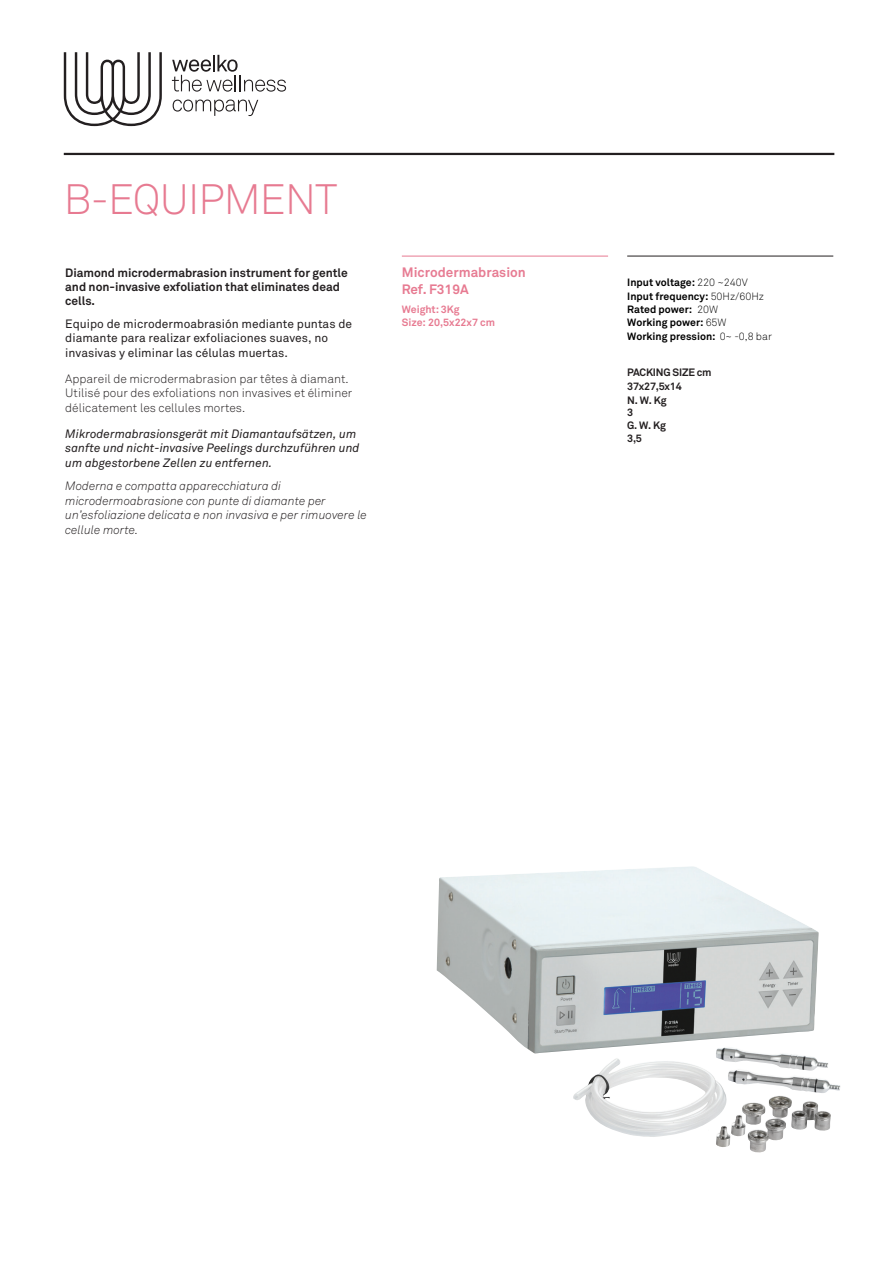
<style>
.page{position:relative;width:893px;height:1263px;background:#fff}
.page>*{position:absolute;margin:0;border:0;box-sizing:border-box;transform-origin:0 0}
.t1{font:300 42px "Akkurat";letter-spacing:-.02em;color:#e77a91}
.t2{font:700 13.5px "Akkurat";color:#e77c93}
.t3{font:700 13.5px "Akkurat";letter-spacing:-.005em;color:#e77a91}
.t4{font:italic 300 12px/14.4px "Akkurat";color:#231f20}
.t5{font:italic 12px/14.4px "Akkurat";color:#231f20}
.t6{font:300 12px/14.4px "Akkurat";color:#231f20}
.t7{font:12px/14.4px "Akkurat Std";color:#231f20}
.t8{font:700 12px/14.4px "Akkurat Std";letter-spacing:-.005em;color:#231f20}
.t9{font:700 10.65px/13px "Akkurat";letter-spacing:-.02em;color:#231f20}
.t10{font:700 10.5px/13.4px "Akkurat";color:#000001}
.t11{font:700 10.5px/12.6px "Akkurat";color:#e77a91}
.s1{font-weight:300}
</style>
<div class="page">
<hr style="left:64px;top:153px;width:770px;height:2px;background:#231f20">
<svg style="left:173px;top:100px;width:85px;height:16px"></svg>
<svg style="left:172px;top:55px;width:114px;height:37px"></svg>
<svg style="left:64px;top:52px;width:98px;height:74px"></svg>
<hr style="left:402px;top:256px;width:206px;height:1px;background:#e77a91">
<img style="left:437px;top:866px;width:391px;height:271px">
<hr style="left:627px;top:256px;width:206px;height:1px;background:#231f20">
<h1 class="t1" style="left:64px;top:175px;width:275px">B-EQUIPMENT</h1>
<p class="t8" style="left:65px;top:265px;width:284px">Diamond microdermabrasion instrument for gentle and non-invasive exfoliation that eliminates dead cells.</p>
<p class="t7" style="left:65px;top:317px;width:288px">Equipo de microdermoabrasión mediante puntas de diamante para realizar exfoliaciones suaves, no invasivas y eliminar las células muertas.</p>
<p class="t6" style="left:65px;top:372px;width:289px">Appareil de microdermabrasion par têtes à diamant.<br>Utilisé pour des exfoliations non invasives et éliminer délicatement les cellules mortes.</p>
<p class="t5" style="left:65px;top:427px;width:296px">Mikrodermabrasionsgerät mit Diamantaufsätzen, um sanfte und nicht-invasive Peelings durchzuführen und um abgestorbene Zellen zu entfernen.</p>
<p class="t4" style="left:65px;top:479px;width:303px">Moderna e compatta apparecchiatura di microdermoabrasione con punte di diamante per un’esfoliazione delicata e non invasiva e per rimuovere le cellule morte.</p>
<p class="t2" style="left:402px;top:264px;width:126px">Microdermabrasion</p>
<p class="t11" style="left:402px;top:303px;width:95px">Weight: 3Kg<br>Size: 20,5x22x7 cm</p>
<p class="t3" style="left:402px;top:280px;width:68px">Ref. F319A</p>
<p class="t10" style="left:627px;top:275px;width:138px">Input voltage: <span class="s1">220 ~240V<br></span>Input frequency: <span class="s1">50Hz/60Hz<br></span>Rated power: <span class="s1">20W<br></span>Working power: <span class="s1">65W</span></p>
<p class="t10" style="left:627px;top:330px;width:146px">Working pression: <span class="s1">0~ -0,8 bar</span></p>
<p class="t9" style="left:627px;top:366px;width:86px">PACKING SIZE cm<br>37x27,5x14<br>N. W. Kg<br>3<br>G. W. Kg<br>3,5</p>
</div>
